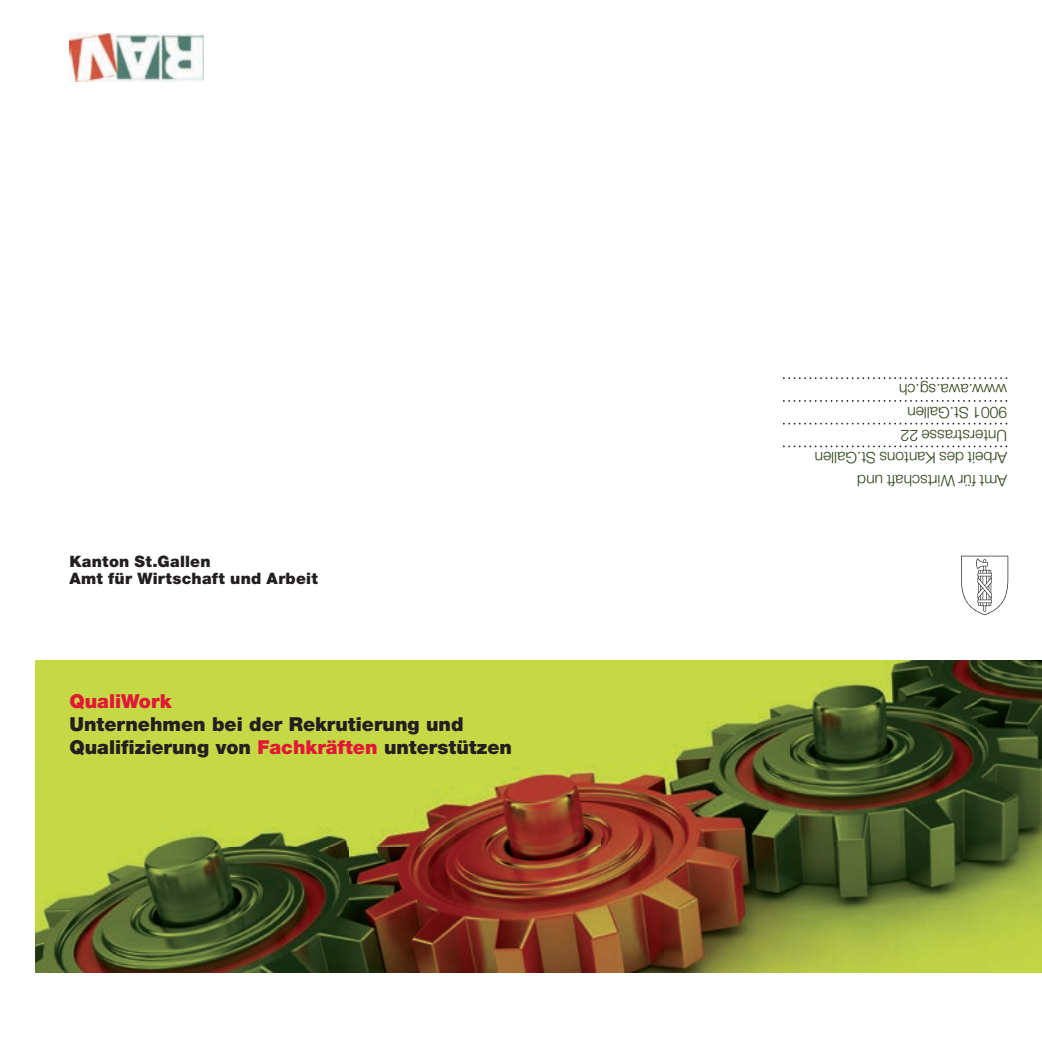
<style>
.page{position:relative;width:1042px;height:1042px;background:#fff}
.page>*{position:absolute;margin:0;border:0;box-sizing:border-box;transform-origin:0 0}
.t1{font:900 19.25px/22.8px "Helvetica Neue LT Std";color:#231f20}
.t2{font:900 19.25px "Helvetica Neue LT Std";color:#e21736}
.t3{font:300 15.75px/22.8px "Helvetica Neue LT Std";color:#2f4319}
.t4{font:900 15.75px/17.3px "Helvetica Neue LT Std";letter-spacing:.015em;color:#231f20}
.s1{color:#e21736}
</style>
<div class="page">
<img style="left:35px;top:660px;width:1007px;height:312px">
<img style="left:69px;top:33px;width:134px;height:49px">
<svg style="left:961px;top:556px;width:47px;height:59px"></svg>
<svg style="left:783px;top:445px;width:224px;height:2px"></svg>
<svg style="left:783px;top:423px;width:224px;height:1px"></svg>
<svg style="left:783px;top:400px;width:224px;height:2px"></svg>
<svg style="left:783px;top:377px;width:224px;height:2px"></svg>
<p class="t4" style="left:69px;top:552px;width:250px">Kanton St.Gallen<br>Amt für Wirtschaft und Arbeit</p>
<p class="t2" style="left:69px;top:690px;width:103px">QualiWork</p>
<p class="t1" style="left:69px;top:713px;width:444px">Unternehmen bei der Rekrutierung und<br>Qualifizierung von <span class="s1">Fachkräften</span> unterstützen</p>
<p class="t3" style="left:1007px;top:492px;width:194px;rotate:-180deg">Amt für Wirtschaft und<br>Arbeit des Kantons St.Gallen<br>Unterstrasse 22<br>9001 St.Gallen www.awa.sg.ch</p>
</div>
